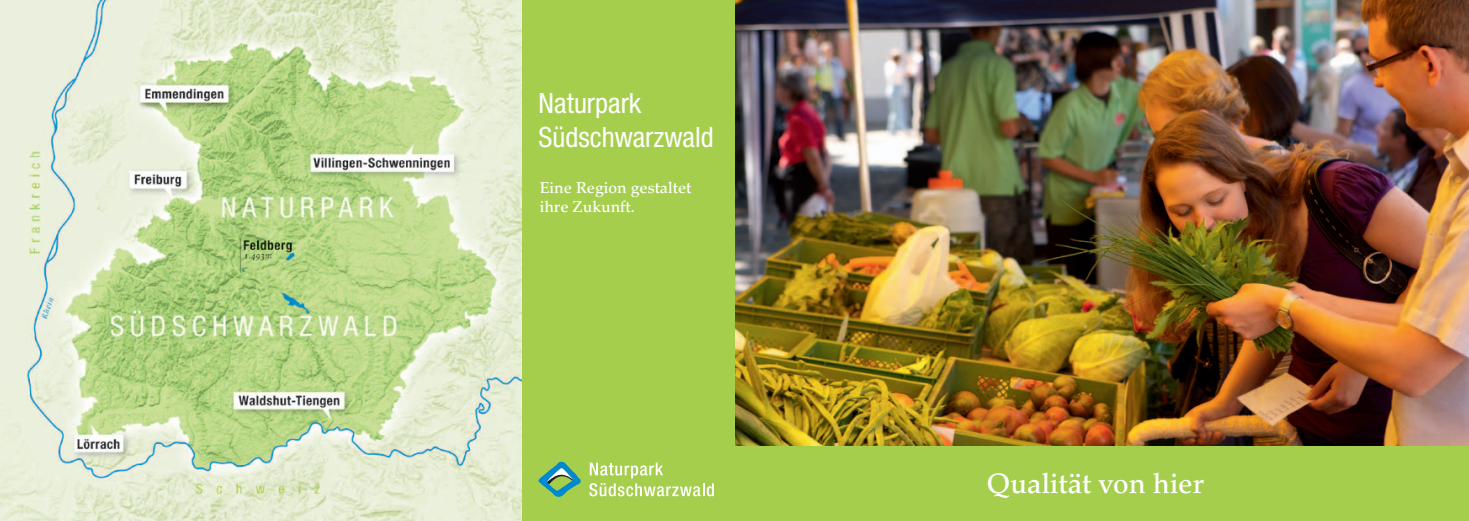
<style>
.page{position:relative;width:1469px;height:521px;background:#fff}
.page>*{position:absolute;margin:0;border:0;box-sizing:border-box;transform-origin:0 0}
.t1{font:condensed 28px/33.6px "Helvetica Neue LT Std";color:#fff}
.t2{font:500 28px "Palatino LT Std";color:#fff}
.t3{font:500 15.75px/18.9px "Palatino LT Std";color:#fff}
</style>
<div class="page">
<img style="left:734px;top:0;width:734px;height:446px">
<div style="left:521px;top:0;width:213px;height:521px;background:#a4ce4c"></div>
<svg style="left:589px;top:462px;width:125px;height:34px"></svg>
<svg style="left:538px;top:462px;width:43px;height:35px"></svg>
<img style="left:0;top:0;width:521px;height:521px">
<div style="left:734px;top:446px;width:734px;height:75px;background:#a4ce4c"></div>
<h1 class="t1" style="left:538px;top:86px;width:177px">Naturpark<br>Südschwarzwald</h1>
<p class="t3" style="left:539px;top:179px;width:153px">Eine Region gestaltet ihre Zukunft.</p>
<h1 class="t2" style="left:986px;top:467px;width:219px">Qualität von hier</h1>
</div>
